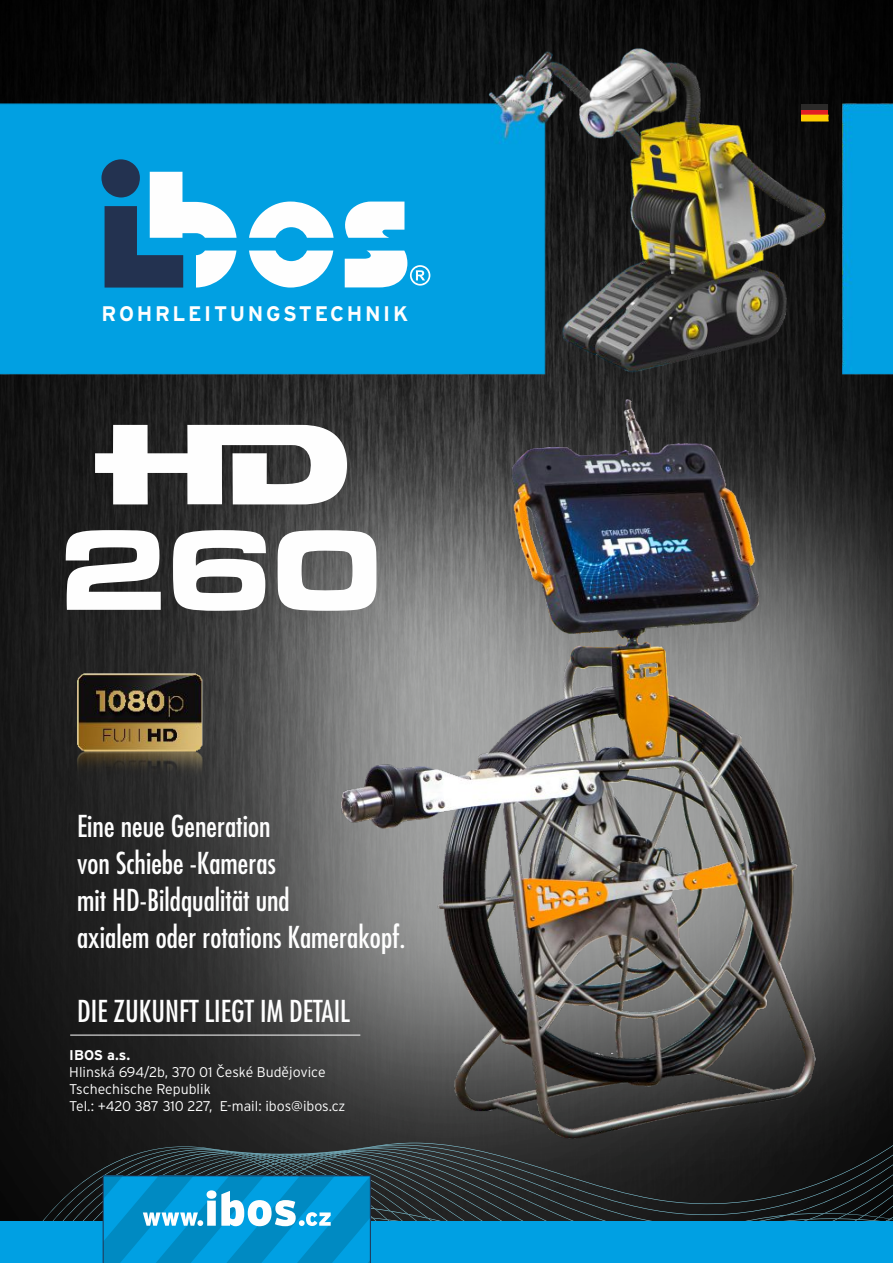
<style>
.page{position:relative;width:893px;height:1263px;background:#fff}
.page>*{position:absolute;margin:0;border:0;box-sizing:border-box;transform-origin:0 0}
.t1{font:118.05px "Microgramma D Bold Exte";color:#fefefe}
.t2{font:29.4px/36.9px "Fujiyama";color:#fefefe}
.t3{font:700 21.15px "Interstate CE";letter-spacing:.125em;color:#fefefe}
.t4{font:300 14.1px/17px "Interstate CE";color:#fefefe}
.t5{font:700 14.1px "Interstate CE";color:#fefefe}
</style>
<div class="page">
<img style="left:0;top:0;width:893px;height:1146px">
<img style="left:0;top:14px;width:893px;height:387px">
<img style="left:30px;top:233px;width:863px;height:914px">
<svg style="left:0;top:1147px;width:893px;height:116px;background:#136e94"></svg>
<svg style="left:95px;top:425px;width:190px;height:79px"></svg>
<img style="left:58px;top:628px;width:167px;height:168px">
<svg style="left:345px;top:202px;width:59px;height:36px"></svg>
<svg style="left:249px;top:202px;width:85px;height:86px"></svg>
<svg style="left:101px;top:159px;width:136px;height:129px"></svg>
<svg style="left:345px;top:251px;width:85px;height:36px"></svg>
<svg style="left:801px;top:110px;width:27px;height:5px"></svg>
<div style="left:801px;top:105px;width:27px;height:5px;background:#2b2a29"></div>
<div style="left:801px;top:115px;width:27px;height:6px;background:#fecc00"></div>
<img style="left:285px;top:374px;width:608px;height:811px">
<p class="t3" style="left:102px;top:304px;width:308px">ROHRLEITUNGSTECHNIK</p>
<h1 class="t1" style="left:59px;top:517px;width:323px">260</h1>
<p class="t2" style="left:77px;top:810px;width:330px">Eine neue Generation<br>von Schiebe -Kameras<br>mit HD-Bildqualität und<br>axialem oder rotations Kamerakopf.</p>
<p class="t2" style="left:77px;top:995px;width:274px">DIE ZUKUNFT LIEGT IM DETAIL</p>
<p class="t5" style="left:69px;top:1049px;width:62px">IBOS a.s.</p>
<p class="t4" style="left:69px;top:1064px;width:278px">Hlinská 694/2b, 370 01 České Budějovice<br>Tschechische Republik<br>Tel.: +420 387 310 227, E-mail: ibos@ibos.cz</p>
</div>
